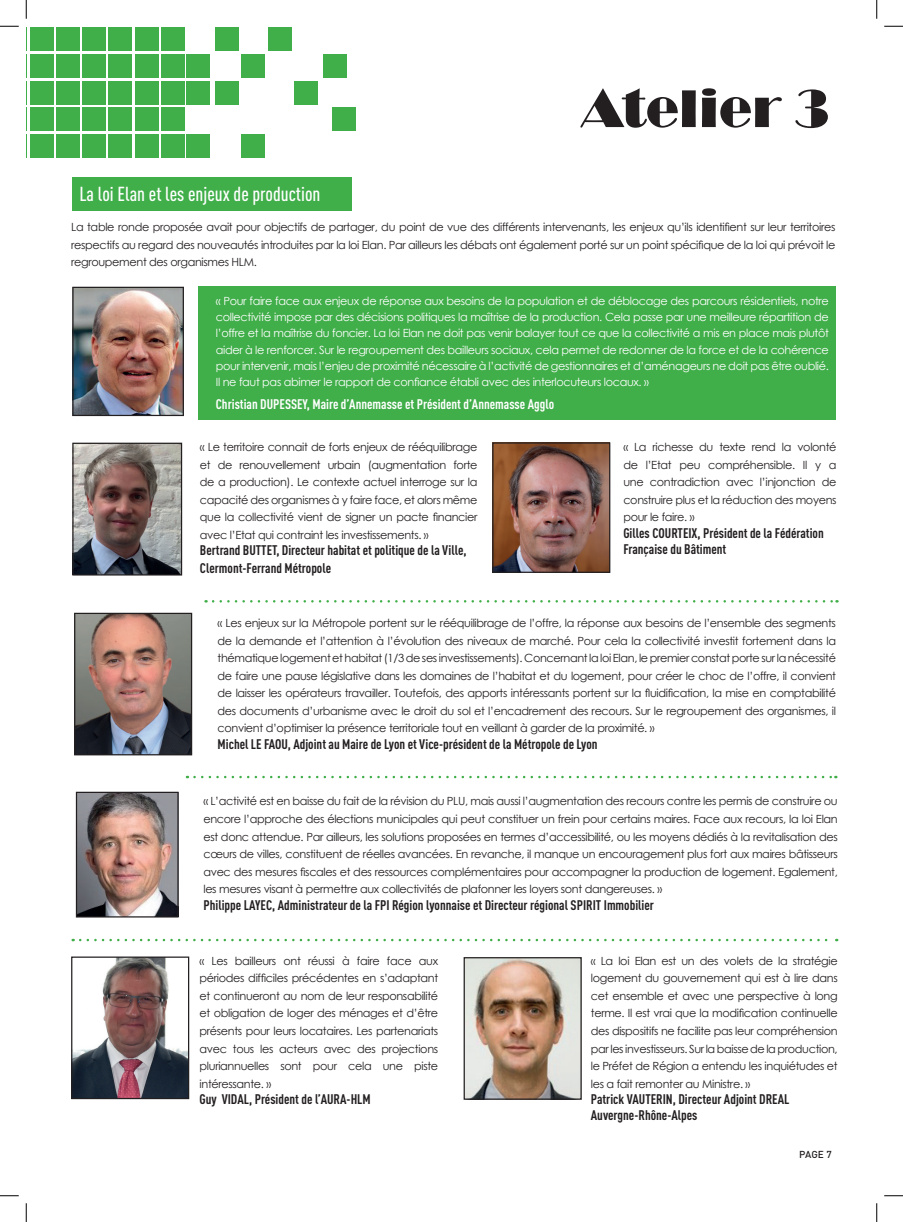
<style>
.page{position:relative;width:903px;height:1222px;background:#fff}
.page>*{position:absolute;margin:0;border:0;box-sizing:border-box;transform-origin:0 0}
.t1{font:55px "Broadway";color:#231f20}
.t2{font:500 condensed 20px "DIN Pro";color:#fff}
.t3{font:700 condensed 13.75px/16.5px "DIN Pro";color:#231f20}
.t4{font:700 condensed 13.75px "DIN Pro";color:#fff}
.t5{font:11.25px/17.5px "Century Gothic";letter-spacing:-.03em;color:#231f20;text-align:justify}
.t6{font:11.25px/16.2px "Century Gothic";letter-spacing:-.03em;color:#fff;text-align:justify}
.t7{font:500 10px "DIN Pro";color:#231f20}
</style>
<div class="page">
<svg style="left:26px;top:27px;width:1px;height:131px"></svg>
<div style="left:323px;top:54px;width:24px;height:24px;background:#40ae49"></div>
<div style="left:332px;top:107px;width:24px;height:24px;background:#40ae49"></div>
<div style="left:294px;top:81px;width:24px;height:24px;background:#40ae49"></div>
<div style="left:30px;top:27px;width:24px;height:24px;background:#40ae49"></div>
<div style="left:30px;top:81px;width:24px;height:24px;background:#40ae49"></div>
<div style="left:30px;top:54px;width:24px;height:24px;background:#40ae49"></div>
<div style="left:30px;top:134px;width:24px;height:24px;background:#40ae49"></div>
<div style="left:30px;top:107px;width:24px;height:24px;background:#40ae49"></div>
<div style="left:56px;top:27px;width:24px;height:24px;background:#40ae49"></div>
<div style="left:56px;top:81px;width:24px;height:24px;background:#40ae49"></div>
<div style="left:56px;top:54px;width:24px;height:24px;background:#40ae49"></div>
<div style="left:56px;top:134px;width:24px;height:24px;background:#40ae49"></div>
<div style="left:56px;top:107px;width:24px;height:24px;background:#40ae49"></div>
<div style="left:82px;top:27px;width:24px;height:24px;background:#40ae49"></div>
<div style="left:82px;top:81px;width:24px;height:24px;background:#40ae49"></div>
<div style="left:82px;top:54px;width:24px;height:24px;background:#40ae49"></div>
<div style="left:82px;top:134px;width:24px;height:24px;background:#40ae49"></div>
<div style="left:82px;top:107px;width:24px;height:24px;background:#40ae49"></div>
<div style="left:108px;top:27px;width:24px;height:24px;background:#40ae49"></div>
<div style="left:108px;top:81px;width:24px;height:24px;background:#40ae49"></div>
<div style="left:108px;top:54px;width:24px;height:24px;background:#40ae49"></div>
<div style="left:108px;top:134px;width:24px;height:24px;background:#40ae49"></div>
<div style="left:108px;top:107px;width:24px;height:24px;background:#40ae49"></div>
<div style="left:135px;top:27px;width:23px;height:24px;background:#40ae49"></div>
<div style="left:135px;top:81px;width:23px;height:24px;background:#40ae49"></div>
<div style="left:135px;top:54px;width:23px;height:24px;background:#40ae49"></div>
<div style="left:135px;top:134px;width:23px;height:24px;background:#40ae49"></div>
<div style="left:135px;top:107px;width:23px;height:24px;background:#40ae49"></div>
<div style="left:161px;top:27px;width:24px;height:24px;background:#40ae49"></div>
<div style="left:161px;top:81px;width:24px;height:24px;background:#40ae49"></div>
<div style="left:161px;top:54px;width:24px;height:24px;background:#40ae49"></div>
<div style="left:161px;top:134px;width:24px;height:24px;background:#40ae49"></div>
<div style="left:161px;top:107px;width:24px;height:24px;background:#40ae49"></div>
<div style="left:187px;top:81px;width:23px;height:24px;background:#40ae49"></div>
<div style="left:187px;top:54px;width:23px;height:24px;background:#40ae49"></div>
<div style="left:187px;top:134px;width:23px;height:24px;background:#40ae49"></div>
<div style="left:215px;top:27px;width:24px;height:24px;background:#40ae49"></div>
<div style="left:215px;top:81px;width:24px;height:24px;background:#40ae49"></div>
<div style="left:242px;top:54px;width:23px;height:24px;background:#40ae49"></div>
<div style="left:242px;top:134px;width:23px;height:24px;background:#40ae49"></div>
<div style="left:268px;top:27px;width:24px;height:24px;background:#40ae49"></div>
<div style="left:72px;top:177px;width:280px;height:34px;background:#40ae49"></div>
<img style="left:74px;top:289px;width:108px;height:125px">
<div style="left:72px;top:287px;width:112px;height:129px;border:1px solid #231f20"></div>
<img style="left:74px;top:445px;width:106px;height:128px">
<div style="left:72px;top:443px;width:110px;height:132px;border:1px solid #231f20"></div>
<img style="left:76px;top:615px;width:114px;height:138px">
<div style="left:74px;top:613px;width:118px;height:142px;border:1px solid #231f20"></div>
<img style="left:494px;top:444px;width:114px;height:127px">
<div style="left:492px;top:442px;width:118px;height:131px;border:1px solid #231f20"></div>
<img style="left:78px;top:794px;width:99px;height:121px">
<div style="left:76px;top:792px;width:103px;height:125px;border:1px solid #231f20"></div>
<img style="left:466px;top:959px;width:114px;height:139px">
<div style="left:464px;top:957px;width:118px;height:143px;border:1px solid #231f20"></div>
<img style="left:73px;top:958px;width:114px;height:139px">
<div style="left:71px;top:956px;width:118px;height:143px;border:1px solid #231f20"></div>
<div style="left:198px;top:286px;width:638px;height:134px;background:#40ae49"></div>
<svg style="left:213px;top:600px;width:624px;height:2px"></svg>
<svg style="left:194px;top:776px;width:642px;height:2px"></svg>
<svg style="left:80px;top:939px;width:757px;height:2px"></svg>
<svg style="left:0;top:25px;width:19px;height:2px"></svg>
<svg style="left:884px;top:25px;width:19px;height:2px"></svg>
<svg style="left:0;top:1195px;width:19px;height:1px"></svg>
<svg style="left:884px;top:1195px;width:19px;height:1px"></svg>
<svg style="left:25px;top:0;width:2px;height:19px"></svg>
<svg style="left:25px;top:1203px;width:2px;height:19px"></svg>
<svg style="left:876px;top:0;width:1px;height:19px"></svg>
<svg style="left:876px;top:1203px;width:1px;height:19px"></svg>
<h2 class="t2" style="left:79px;top:179px;width:243px">La loi Elan et les enjeux de production</h2>
<h1 class="t1" style="left:581px;top:77px;width:251px">Atelier 3</h1>
<p class="t5" style="left:71px;top:218px;width:766px">La table ronde proposée avait pour objectifs de partager, du point de vue des différents intervenants, les enjeux qu’ils identifient sur leur territoires respectifs au regard des nouveautés introduites par la loi Elan. Par ailleurs les débats ont également porté sur un point spécifique de la loi qui prévoit le regroupement des organismes HLM.</p>
<p class="t6" style="left:216px;top:293px;width:615px">« Pour faire face aux enjeux de réponse aux besoins de la population et de déblocage des parcours résidentiels, notre collectivité impose par des décisions politiques la maîtrise de la production. Cela passe par une meilleure répartition de l’offre et la maîtrise du foncier. La loi Elan ne doit pas venir balayer tout ce que la collectivité a mis en place mais plutôt aider à le renforcer. Sur le regroupement des bailleurs sociaux, cela permet de redonner de la force et de la cohérence pour intervenir, mais l’enjeu de proximité nécessaire à l’activité de gestionnaires et d’aménageurs ne doit pas être oublié.<br>Il ne faut pas abimer le rapport de confiance établi avec des interlocuteurs locaux. »</p>
<p class="t4" style="left:216px;top:394px;width:340px">Christian DUPESSEY, Maire d’Annemasse et Président d’Annemasse Agglo</p>
<p class="t5" style="left:200px;top:438px;width:279px">« Le territoire connait de forts enjeux de rééquilibrage et de renouvellement urbain (augmentation forte de a production). Le contexte actuel interroge sur la capacité des organismes à y faire face, et alors même que la collectivité vient de signer un pacte financier avec l’Etat qui contraint les investissements. »</p>
<p class="t3" style="left:200px;top:540px;width:268px;line-height:17.5px">Bertrand BUTTET, Directeur habitat et politique de la Ville,<br>Clermont-Ferrand Métropole</p>
<p class="t5" style="left:623px;top:438px;width:215px">« La richesse du texte rend la volonté de l’Etat peu compréhensible. Il y a une contradiction avec l’injonction de construire plus et la réduction des moyens pour le faire. »</p>
<p class="t3" style="left:623px;top:523px;width:202px">Gilles COURTEIX, Président de la Fédération<br>Française du Bâtiment</p>
<p class="t5" style="left:218px;top:614px;width:620px">« Les enjeux sur la Métropole portent sur le rééquilibrage de l’offre, la réponse aux besoins de l’ensemble des segments de la demande et l’attention à l’évolution des niveaux de marché. Pour cela la collectivité investit fortement dans la thématique logement et habitat (1/3 de ses investissements). Concernant la loi Elan, le premier constat porte sur la nécessité de faire une pause législative dans les domaines de l’habitat et du logement, pour créer le choc de l’offre, il convient de laisser les opérateurs travailler. Toutefois, des apports intéressants portent sur la fluidification, la mise en comptabilité des documents d’urbanisme avec le droit du sol et l’encadrement des recours. Sur le regroupement des organismes, il convient d’optimiser la présence territoriale tout en veillant à garder de la proximité. »</p>
<p class="t3" style="left:218px;top:734px;width:382px">Michel LE FAOU, Adjoint au Maire de Lyon et Vice-président de la Métropole de Lyon</p>
<p class="t5" style="left:203px;top:792px;width:636px">« L’activité est en baisse du fait de la révision du PLU, mais aussi l’augmentation des recours contre les permis de construire ou encore l’approche des élections municipales qui peut constituer un frein pour certains maires. Face aux recours, la loi Elan est donc attendue. Par ailleurs, les solutions proposées en termes d’accessibilité, ou les moyens dédiés à la revitalisation des cœurs de villes, constituent de réelles avancées. En revanche, il manque un encouragement plus fort aux maires bâtisseurs avec des mesures fiscales et des ressources complémentaires pour accompagner la production de logement. Egalement, les mesures visant à permettre aux collectivités de plafonner les loyers sont dangereuses. »</p>
<p class="t3" style="left:203px;top:895px;width:452px">Philippe LAYEC, Administrateur de la FPI Région lyonnaise et Directeur régional SPIRIT Immobilier</p>
<p class="t5" style="left:200px;top:952px;width:240px">« Les bailleurs ont réussi à faire face aux périodes difficiles précédentes en s’adaptant et continueront au nom de leur responsabilité et obligation de loger des ménages et d’être présents pour leurs locataires. Les partenariats avec tous les acteurs avec des projections pluriannuelles sont pour cela une piste intéressante. »</p>
<p class="t3" style="left:200px;top:1089px;width:173px">Guy VIDAL, Président de l’AURA-HLM</p>
<p class="t5" style="left:591px;top:952px;width:248px">« La loi Elan est un des volets de la stratégie logement du gouvernement qui est à lire dans cet ensemble et avec une perspective à long terme. Il est vrai que la modification continuelle des dispositifs ne facilite pas leur compréhension par les investisseurs. Sur la baisse de la production, le Préfet de Région a entendu les inquiétudes et les a fait remonter au Ministre. »</p>
<p class="t3" style="left:591px;top:1089px;width:200px">Patrick VAUTERIN, Directeur Adjoint DREAL<br>Auvergne-Rhône-Alpes</p>
<p class="t7" style="left:799px;top:1146px;width:34px">PAGE 7</p>
</div>
